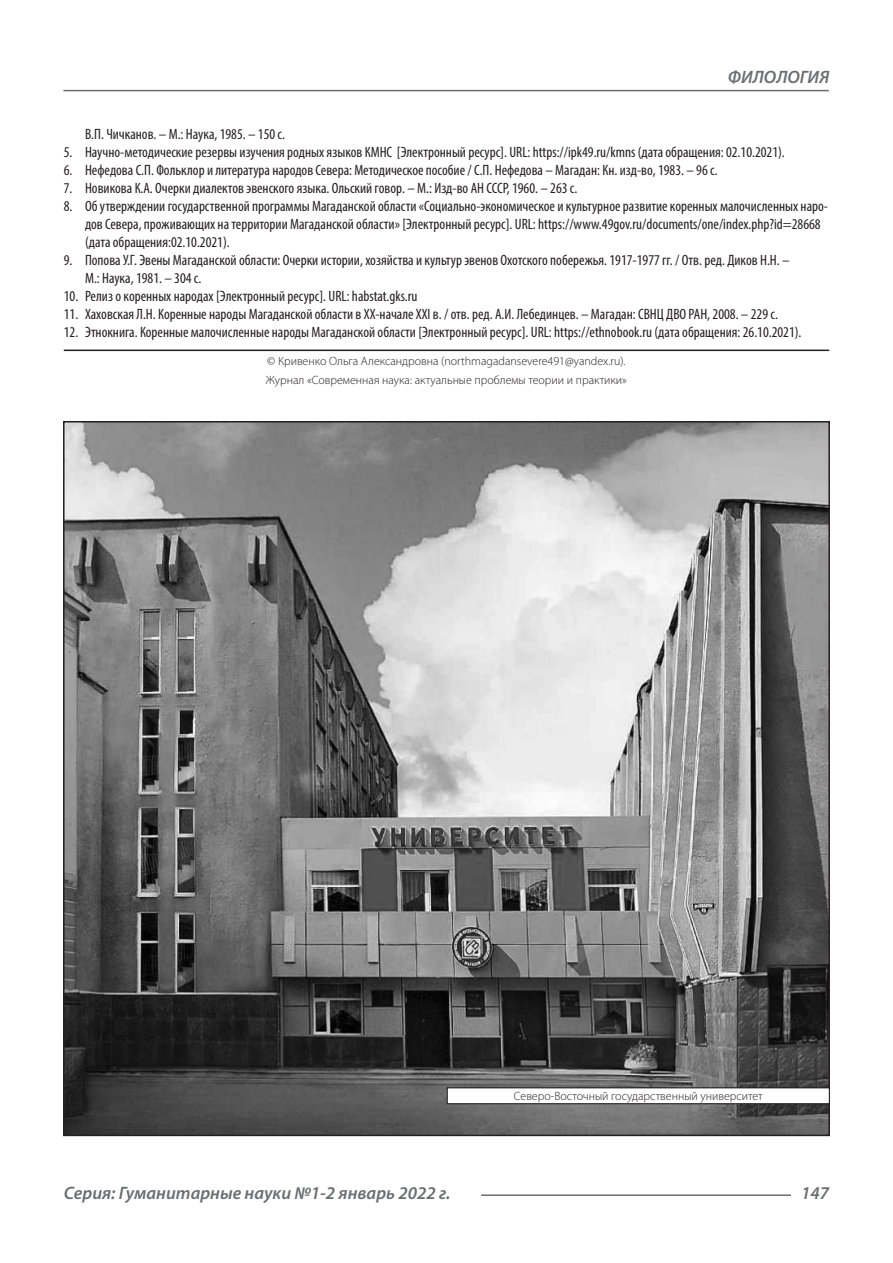
<style>
.page{position:relative;width:893px;height:1263px;background:#fff}
.page>*{position:absolute;margin:0;border:0;box-sizing:border-box;transform-origin:0 0}
.t1{font:italic 600 18px "Myriad Pro";color:#6c6d70}
.t2{font:condensed 15px/18px "Myriad Pro";color:#231f20}
.Автор_копирайт{font:300 12px "Myriad Pro";color:#231f20}
</style>
<div class="page">
<hr style="left:63px;top:90px;width:766px;height:1px;background:#6c6d70">
<hr style="left:481px;top:1194px;width:310px;height:2px;background:#6c6d70">
<hr style="left:64px;top:350px;width:765px;height:1px;background:#231f20">
<img style="left:66px;top:424px;width:761px;height:709px">
<div style="left:447px;top:1088px;width:382px;height:16px;background:#fff"></div>
<div style="left:447px;top:1087px;width:383px;height:17px;border:1px solid #231f20"></div>
<p class="t1" style="left:728px;top:66px;width:103px">ФИЛОЛОГИЯ</p>
<p class="t2" style="left:85px;top:125px;width:202px">В.П. Чичканов. – М.: Наука, 1985. – 150 с.</p>
<p class="t2" style="left:64px;top:143px;width:722px">5. Научно-методические резервы изучения родных языков КМНС [Электронный ресурс]. URL: https://ipk49.ru/kmns (дата обращения: 02.10.2021).</p>
<p class="t2" style="left:64px;top:161px;width:655px">6. Нефедова С.П. Фольклор и литература народов Севера: Методическое пособие / С.П. Нефедова – Магадан: Кн. изд-во, 1983. – 96 с.</p>
<p class="t2" style="left:64px;top:179px;width:515px">7. Новикова К.А. Очерки диалектов эвенского языка. Ольский говор. – М.: Изд-во АН СССР, 1960. – 263 с.</p>
<p class="t2" style="left:85px;top:197px;width:744px;text-indent:-21px">8. Об утверждении государственной программы Магаданской области «Социально-экономическое и культурное развитие коренных малочисленных наро&shy;дов Севера, проживающих на территории Магаданской области» [Электронный ресурс]. URL: https://www.49gov.ru/documents/one/index.php?id=28668 (дата обращения:02.10.2021).</p>
<p class="t2" style="left:85px;top:251px;width:706px;text-indent:-21px">9. Попова У.Г. Эвены Магаданской области: Очерки истории, хозяйства и культур эвенов Охотского побережья. 1917-1977 гг. / Отв. ред. Диков Н.Н. –<br>М.: Наука, 1981. – 304 с.</p>
<p class="t2" style="left:64px;top:287px;width:355px">10. Релиз о коренных народах [Электронный ресурс]. URL: habstat.gks.ru</p>
<p class="t2" style="left:64px;top:305px;width:716px">11. Хаховская Л.Н. Коренные народы Магаданской области в XX-начале XXI в. / отв. ред. А.И. Лебединцев. – Магадан: СВНЦ ДВО РАН, 2008. – 229 с.</p>
<p class="t2" style="left:64px;top:323px;width:739px">12. Этнокнига. Коренные малочисленные народы Магаданской области [Электронный ресурс]. URL: https://ethnobook.ru (дата обращения: 26.10.2021).</p>
<p class="Автор_копирайт" style="left:267px;top:353px;width:360px">© Кривенко Ольга Александровна (northmagadansevere491@yandex.ru).</p>
<p class="Автор_копирайт" style="left:266px;top:373px;width:363px">Журнал «Современная наука: актуальные проблемы теории и практики»</p>
<p class="Автор_копирайт" style="left:514px;top:1089px;width:250px">Северо-Восточный государственный университет</p>
<p class="t1" style="left:64px;top:1182px;width:388px">Серия: Гуманитарные науки №1-2 январь 2022 г.</p>
<p class="t1" style="left:801px;top:1182px;width:30px">147</p>
</div>
